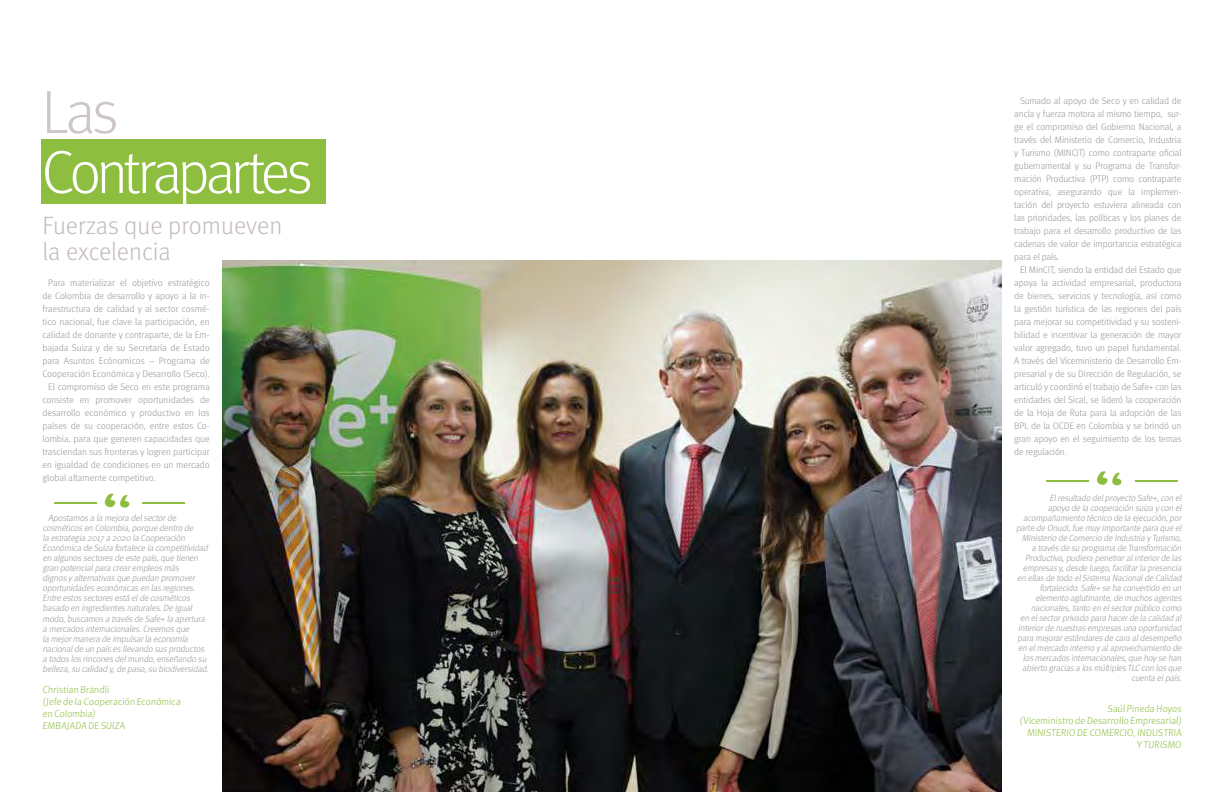
<style>
.page{position:relative;width:1224px;height:792px;background:#fff}
.page>*{position:absolute;margin:0;border:0;box-sizing:border-box;transform-origin:0 0}
.t1{font:95.3px "mellony";color:#8ebe3f}
.t2{font:300 61px "Meta Pro";letter-spacing:-.075em;color:#fff}
.t3{font:300 61px "Meta Pro";color:#cdc6c5}
.t4{font:300 25px/26px "Meta Pro";color:#c3bbba}
.t5{font:300 10px/12px "Meta Pro";color:#8ebe3f}
.t6{font:300 9.5px "Meta Pro";letter-spacing:-.01em;color:#939598}
.t7{font:italic 300 9.1px/10.1px "Meta Pro";color:#939598}
.t8{font:italic 300 9px/10px "Meta Pro";color:#939598;text-align:right}
</style>
<div class="page">
<hr style="left:54px;top:503px;width:43px;height:1px;background:#8ebe3f">
<hr style="left:143px;top:503px;width:42px;height:1px;background:#8ebe3f">
<hr style="left:1047px;top:481px;width:42px;height:1px;background:#8ebe3f">
<hr style="left:1135px;top:481px;width:42px;height:1px;background:#8ebe3f">
<div style="left:42px;top:139px;width:284px;height:65px;background:#8ebe3f"></div>
<img style="left:222px;top:260px;width:780px;height:532px">
<h2 class="t3" style="left:42px;top:68px;width:78px">Las</h2>
<h2 class="t2" style="left:42px;top:128px;width:273px">Contrapartes</h2>
<h3 class="t4" style="left:43px;top:211px;width:241px">Fuerzas que promueven la excelencia</h3>
<p class="t6" style="left:48px;top:276px;width:163px">Para materializar el objetivo estratégico</p>
<p class="t6" style="left:43px;top:289px;width:169px">de Colombia de desarrollo y apoyo a la in-</p>
<p class="t6" style="left:43px;top:302px;width:169px">fraestructura de calidad y al sector cosmé-</p>
<p class="t6" style="left:43px;top:315px;width:169px">tico nacional, fue clave la participación, en</p>
<p class="t6" style="left:43px;top:328px;width:169px">calidad de donante y contraparte, de la Em-</p>
<p class="t6" style="left:43px;top:341px;width:169px">bajada Suiza y de su Secretaría de Estado</p>
<p class="t6" style="left:43px;top:354px;width:169px">para Asuntos Ecónomicos – Programa de</p>
<p class="t6" style="left:43px;top:367px;width:169px">Cooperación Económica y Desarrollo (Seco).</p>
<p class="t6" style="left:48px;top:380px;width:163px">El compromiso de Seco en este programa</p>
<p class="t6" style="left:43px;top:393px;width:169px">consiste en promover oportunidades de</p>
<p class="t6" style="left:43px;top:406px;width:169px">desarrollo económico y productivo en los</p>
<p class="t6" style="left:43px;top:419px;width:169px">países de su cooperación, entre estos Co-</p>
<p class="t6" style="left:43px;top:432px;width:169px">lombia, para que generen capacidades que</p>
<p class="t6" style="left:43px;top:445px;width:169px">trasciendan sus fronteras y logren participar</p>
<p class="t6" style="left:43px;top:458px;width:169px">en igualdad de condiciones en un mercado</p>
<p class="t6" style="left:43px;top:471px;width:115px">global altamente competitivo.</p>
<p class="t7" style="left:43px;top:512px;width:170px;text-indent:6px">Apostamosa la mejora delsectorde cosméticosen Colombia,porque dentro de<br>la estrategia 2017a 2020 la Cooperación Económica de Suiza fortalece la competitividad en algunossectoresde este país,que tienen gran potencialpara crearempleosmás dignosyalternativasque puedan promover oportunidadeseconómicasen lasregiones.<br>Entre estossectoresestá elde cosméticos basado en ingredientesnaturales.De igual modo,buscamosa travésde Safe+ la apertura a mercadosinternacionales.Creemosque<br>la mejormanera de impulsarla economía nacionalde un paísesllevando susproductos a todoslosrinconesdelmundo,enseñando su belleza,su calidad y,de paso,su biodiversidad.</p>
<h1 class="t1" style="left:102px;top:487px;width:30px">“</h1>
<p class="t5" style="left:43px;top:683px;width:141px">Christian Brändli<br>(Jefe de la Cooperación Económica en Colombia)<br>EMBAJADA DE SUIZA</p>
<p class="t6" style="left:1020px;top:94px;width:163px">Sumado al apoyo de Seco y en calidad de</p>
<p class="t6" style="left:1014px;top:107px;width:169px">ancla y fuerza motora al mismo tiempo, sur-</p>
<p class="t6" style="left:1014px;top:120px;width:169px">ge el compromiso del Gobierno Nacional, a</p>
<p class="t6" style="left:1014px;top:133px;width:169px">través del Ministerio de Comercio, Industria</p>
<p class="t6" style="left:1014px;top:146px;width:169px">y Turismo (MINCIT) como contraparte oficial</p>
<p class="t6" style="left:1014px;top:159px;width:169px">gubernamental y su Programa de Transfor-</p>
<p class="t6" style="left:1014px;top:172px;width:169px">mación Productiva (PTP) como contraparte</p>
<p class="t6" style="left:1014px;top:185px;width:169px">operativa, asegurando que la implemen-</p>
<p class="t6" style="left:1014px;top:198px;width:169px">tación del proyecto estuviera alineada con</p>
<p class="t6" style="left:1014px;top:211px;width:169px">las prioridades, las políticas y los planes de</p>
<p class="t6" style="left:1014px;top:224px;width:169px">trabajo para el desarrollo productivo de las</p>
<p class="t6" style="left:1014px;top:237px;width:169px">cadenas de valor de importancia estratégica</p>
<p class="t6" style="left:1014px;top:250px;width:47px">para el país.</p>
<p class="t6" style="left:1020px;top:263px;width:163px">El MinCIT, siendo la entidad del Estado que</p>
<p class="t6" style="left:1014px;top:276px;width:169px">apoya la actividad empresarial, productora</p>
<p class="t6" style="left:1014px;top:289px;width:169px">de bienes, servicios y tecnología, así como</p>
<p class="t6" style="left:1014px;top:302px;width:169px">la gestión turística de las regiones del país</p>
<p class="t6" style="left:1014px;top:315px;width:169px">para mejorar su competitividad y su sosteni-</p>
<p class="t6" style="left:1014px;top:328px;width:169px">bilidad e incentivar la generación de mayor</p>
<p class="t6" style="left:1014px;top:341px;width:169px">valor agregado, tuvo un papel fundamental.</p>
<p class="t6" style="left:1014px;top:354px;width:169px">A través del Viceministerio de Desarrollo Em-</p>
<p class="t6" style="left:1014px;top:367px;width:169px">presarial y de su Dirección de Regulación, se</p>
<p class="t6" style="left:1014px;top:380px;width:169px">articuló y coordinó el trabajo de Safe+ con las</p>
<p class="t6" style="left:1014px;top:393px;width:169px">entidades del Sical, se lideró la cooperación</p>
<p class="t6" style="left:1014px;top:406px;width:169px">de la Hoja de Ruta para la adopción de las</p>
<p class="t6" style="left:1014px;top:419px;width:169px">BPL de la OCDE en Colombia y se brindó un</p>
<p class="t6" style="left:1014px;top:432px;width:169px">gran apoyo en el seguimiento de los temas</p>
<p class="t6" style="left:1014px;top:445px;width:54px">de regulación.</p>
<h1 class="t1" style="left:1094px;top:464px;width:30px">“</h1>
<p class="t8" style="left:1016px;top:492px;width:169px">Elresultado delproyecto Safe+,con el<br>apoyo de la cooperación suiza ycon el acompañamiento técnico de la ejecución,por parte de Onudi,fue muyimportante para que el Ministerio de Comercio de Industria yTurismo, a travésde su programa de Transformación Productiva,pudiera penetraralinteriorde las empresasy,desde luego,facilitarla presencia en ellasde todo elSistema Nacionalde Calidad fortalecido.Safe+ se ha convertido en un elemento aglutinante,de muchosagentes nacionales,tanto en elsectorpúblico como<br>en elsectorprivado para hacerde la calidad al interiorde nuestrasempresasuna oportunidad para mejorarestándaresde cara aldesempeño en elmercado interno yalaprovechamiento de losmercadosinternacionales,que hoyse han abierto graciasa losmúltiplesTLCcon losque cuenta elpaís.</p>
<p class="t5" style="left:1020px;top:702px;width:165px;text-align:right">Saúl Pineda Hoyos<br>(Viceministro de Desarrollo Empresarial)<br>MINISTERIO DE COMERCIO, INDUSTRIA<br>Y TURISMO</p>
</div>
